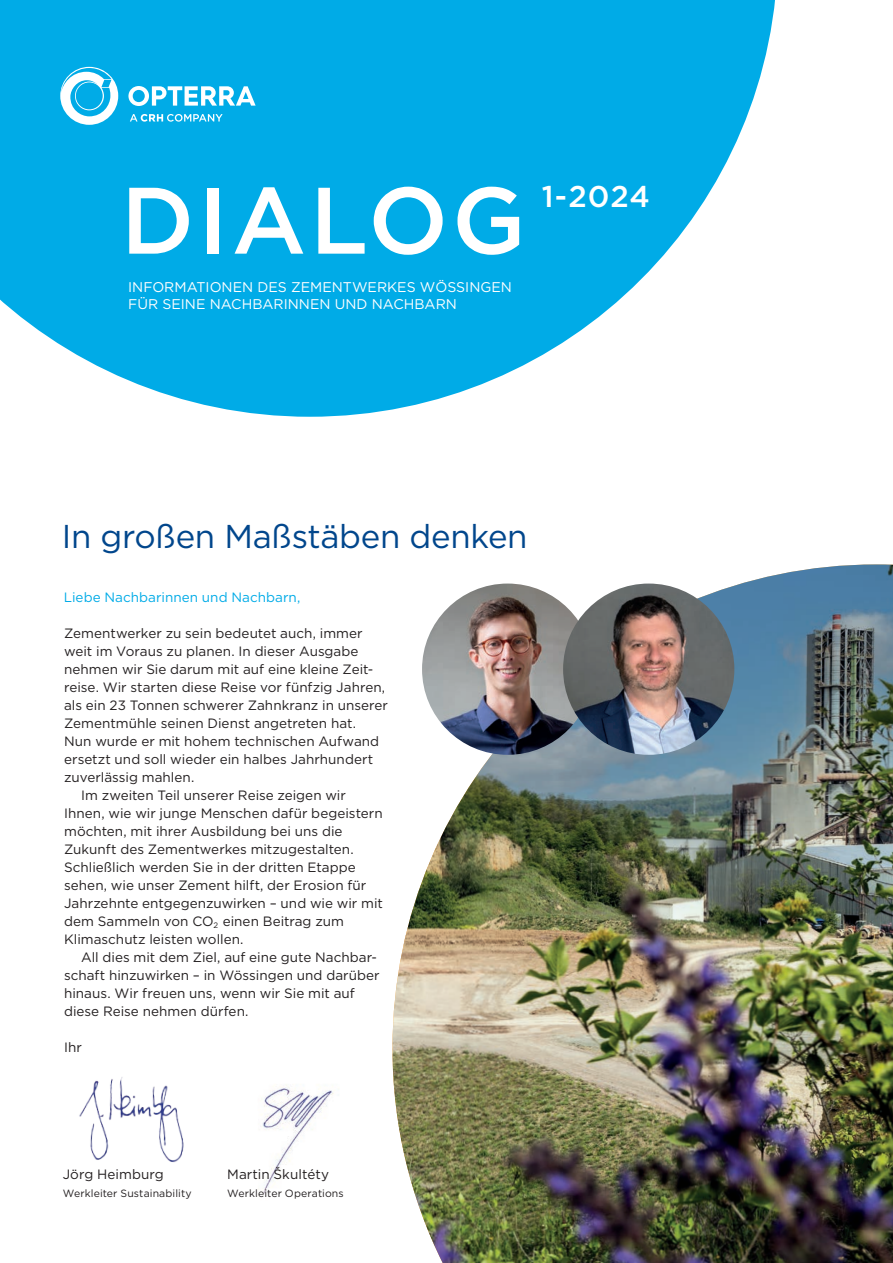
<style>
.page{position:relative;width:893px;height:1263px;background:#fff}
.page>*{position:absolute;margin:0;border:0;box-sizing:border-box;transform-origin:0 0}
.t1{font:500 94.2px "Gotham";letter-spacing:.04em;color:#fff}
.t2{font:33px "Gotham";letter-spacing:-.01em;color:#01468c}
.t3{font:500 30px "Gotham";color:#fff}
.t4{font:14.1px/16.8px "Gotham";color:#fff}
.t5{font:13.5px "Gotham";color:#231f20}
.t6{font:13.5px "Gotham";letter-spacing:.005em;color:#00abe7}
.t7{font:10.5px "Gotham";letter-spacing:.01em;color:#231f20}
</style>
<div class="page">
<img style="left:392px;top:564px;width:501px;height:699px">
<img style="left:422px;top:583px;width:171px;height:172px;border-radius:86px">
<img style="left:563px;top:583px;width:171px;height:172px;border-radius:86px">
<img style="left:258px;top:1085px;width:76px;height:109px">
<svg style="left:0;top:0;width:775px;height:417px;fill:#00abe7"></svg>
<svg style="left:130px;top:114px;width:93px;height:8px"></svg>
<svg style="left:128px;top:86px;width:128px;height:20px"></svg>
<svg style="left:60px;top:67px;width:58px;height:58px"></svg>
<img style="left:79px;top:1077px;width:105px;height:86px">
<h1 class="t1" style="left:121px;top:167px;width:406px">DIALOG</h1>
<p class="t4" style="left:128px;top:279px;width:385px">INFORMATIONEN DES ZEMENTWERKES WÖSSINGEN<br>FÜR SEINE NACHBARINNEN UND NACHBARN</p>
<h3 class="t3" style="left:542px;top:179px;width:110px">1-2024</h3>
<h2 class="t2" style="left:62px;top:518px;width:467px">In großen Maßstäben denken</h2>
<p class="t6" style="left:64px;top:590px;width:238px">Liebe Nachbarinnen und Nachbarn,</p>
<p class="t5" style="left:64px;top:626px;width:300px">Zementwerker zu sein bedeutet auch, immer</p>
<p class="t5" style="left:64px;top:644px;width:296px">weit im Voraus zu planen. In dieser Ausgabe</p>
<p class="t5" style="left:64px;top:662px;width:311px">nehmen wir Sie darum mit auf eine kleine Zeit-</p>
<p class="t5" style="left:64px;top:680px;width:323px">reise. Wir starten diese Reise vor fünfzig Jahren,</p>
<p class="t5" style="left:64px;top:698px;width:325px">als ein 23 Tonnen schwerer Zahnkranz in unserer</p>
<p class="t5" style="left:64px;top:716px;width:293px">Zementmühle seinen Dienst angetreten hat.</p>
<p class="t5" style="left:64px;top:734px;width:317px">Nun wurde er mit hohem technischen Aufwand</p>
<p class="t5" style="left:64px;top:752px;width:311px">ersetzt und soll wieder ein halbes Jahrhundert</p>
<p class="t5" style="left:64px;top:770px;width:132px">zuverlässig mahlen.</p>
<p class="t5" style="left:81px;top:788px;width:266px">Im zweiten Teil unserer Reise zeigen wir</p>
<p class="t5" style="left:64px;top:806px;width:320px">Ihnen, wie wir junge Menschen dafür begeistern</p>
<p class="t5" style="left:64px;top:824px;width:280px">möchten, mit ihrer Ausbildung bei uns die</p>
<p class="t5" style="left:64px;top:842px;width:291px">Zukunft des Zementwerkes mitzugestalten.</p>
<p class="t5" style="left:64px;top:860px;width:293px">Schließlich werden Sie in der dritten Etappe</p>
<p class="t5" style="left:64px;top:878px;width:304px">sehen, wie unser Zement hilft, der Erosion für</p>
<p class="t5" style="left:64px;top:896px;width:320px">Jahrzehnte entgegenzuwirken – und wie wir mit</p>
<p class="t5" style="left:64px;top:914px;width:281px">dem Sammeln von CO<sub>2</sub> einen Beitrag zum</p>
<p class="t5" style="left:64px;top:932px;width:181px">Klimaschutz leisten wollen.</p>
<p class="t5" style="left:81px;top:950px;width:297px">All dies mit dem Ziel, auf eine gute Nachbar-</p>
<p class="t5" style="left:64px;top:968px;width:317px">schaft hinzuwirken – in Wössingen und darüber</p>
<p class="t5" style="left:64px;top:986px;width:292px">hinaus. Wir freuen uns, wenn wir Sie mit auf</p>
<p class="t5" style="left:64px;top:1004px;width:186px">diese Reise nehmen dürfen.</p>
<p class="t5" style="left:64px;top:1040px;width:19px">Ihr</p>
<p class="t5" style="left:63px;top:1167px;width:102px">Jörg Heimburg</p>
<p class="t7" style="left:63px;top:1188px;width:130px">Werkleiter Sustainability</p>
<p class="t5" style="left:227px;top:1167px;width:104px">Martin Škultéty</p>
<p class="t7" style="left:227px;top:1188px;width:118px">Werkleiter Operations</p>
</div>
